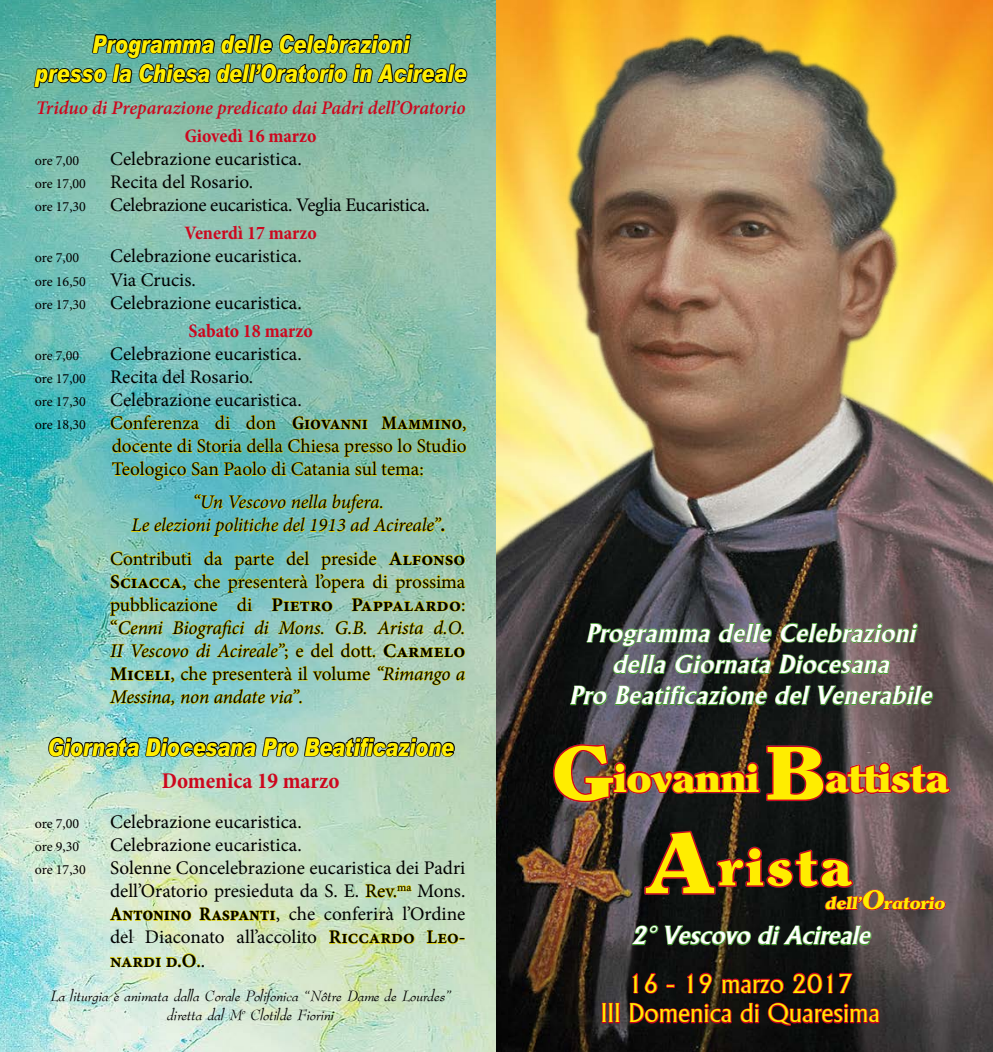
<style>
.page{position:relative;width:993px;height:1052px;background:#fff}
.page>*{position:absolute;margin:0;border:0;box-sizing:border-box;transform-origin:0 0}
.t1{font:800 51.98px "Clearly Roman";letter-spacing:.075em;color:#ffed00}
.t2{font:800 39.38px "Clearly Roman";color:#ffed00}
.t3{font:300 26.25px/29.8px "Alberta";color:#ffed00;text-align:center}
.t4{font:italic 700 25.2px/31.3px "Alberta";letter-spacing:.02em;color:#fff;text-align:center}
.t5{font:italic 700 25.2px "Alberta";color:#fff}
.t6{font:italic 900 24.5px/29.4px "Arial";letter-spacing:-.01em;color:#ffed00;text-align:center;scale:.8 1}
.t7{font:700 condensed 22.75px "Minion Pro";color:#cd071e}
.t8{font:19.25px/23.1px "Minion Pro";color:#000;text-align:justify}
.t9{font:italic 19.25px/23.1px "Minion Pro";letter-spacing:-.005em;color:#000;text-align:center}
.t10{font:italic 600 19.25px "Minion Pro";letter-spacing:-.005em;color:#cd071e}
.t11{font:19.25px "Minion Pro";letter-spacing:-.02em;color:#000}
.t12{font:700 condensed 19.25px "Minion Pro";color:#cd071e}
.t13{font:italic 17.5px/18.9px "Bernadette";color:#000;text-align:center}
.t14{font:italic 800 17.32px "Clearly Roman";color:#ffed00}
.t15{font:14px "Minion Pro";letter-spacing:-.01em;color:#000}
.s1{font-weight:700;font-stretch:condensed}
.s2{font-weight:700;font-style:normal;font-stretch:condensed}
.s3{font-weight:700}
.s4{font-style:italic}
.s5{font-weight:600}
.s6{font-size:75.6px}
.s7{font-size:85.05px}
.s8{font-size:26.43px}
</style>
<div class="page">
<img style="left:0;top:0;width:992px;height:1052px">
<img style="left:496px;top:22px;width:496px;height:1030px">
<div style="left:534px;top:607px;width:453px;height:354px;background:#fff;opacity:.75"></div>
<svg style="left:599px;top:969px;width:282px;height:76px;background:#391417"></svg>
<svg style="left:33px;top:16px;width:435px;height:83px;background:#589383"></svg>
<svg style="left:110px;top:414px;width:356px;height:67px;background:#86bf93"></svg>
<svg style="left:131px;top:494px;width:313px;height:43px;background:#88c19b"></svg>
<svg style="left:109px;top:550px;width:357px;height:156px;background:#9fca9f"></svg>
<img style="left:47px;top:734px;width:409px;height:38px">
<svg style="left:365px;top:883px;width:47px;height:15px"></svg>
<svg style="left:109px;top:906px;width:83px;height:15px"></svg>
<svg style="left:199px;top:907px;width:77px;height:14px"></svg>
<svg style="left:328px;top:930px;width:87px;height:14px"></svg>
<svg style="left:426px;top:930px;width:38px;height:14px"></svg>
<svg style="left:110px;top:953px;width:90px;height:14px"></svg>
<p class="t6" style="left:35px;top:29px;width:540px">Programma delle Celebrazioni<br>presso la Chiesa dell’Oratorio in Acireale</p>
<p class="t10" style="left:36px;top:94px;width:431px">Triduo di Preparazione predicato dai Padri dell’Oratorio</p>
<p class="t12" style="left:185px;top:122px;width:133px">Giovedì 16 marzo</p>
<p class="t15" style="left:35px;top:151px;width:46px">ore 7,00</p>
<p class="t8" style="left:110px;top:147px;width:193px">Celebrazione eucaristica.</p>
<p class="t15" style="left:35px;top:174px;width:53px">ore 17,00</p>
<p class="t8" style="left:110px;top:170px;width:145px">Recita del Rosario.</p>
<p class="t15" style="left:35px;top:197px;width:53px">ore 17,30</p>
<p class="t11" style="left:110px;top:192px;width:321px">Celebrazione eucaristica. Veglia Eucaristica.</p>
<p class="t12" style="left:184px;top:220px;width:134px">Venerdì 17 marzo</p>
<p class="t15" style="left:35px;top:248px;width:46px">ore 7,00</p>
<p class="t8" style="left:110px;top:245px;width:193px">Celebrazione eucaristica.</p>
<p class="t15" style="left:35px;top:272px;width:53px">ore 16,50</p>
<p class="t8" style="left:110px;top:268px;width:87px">Via Crucis.</p>
<p class="t15" style="left:35px;top:295px;width:53px">ore 17,30</p>
<p class="t8" style="left:110px;top:291px;width:193px">Celebrazione eucaristica.</p>
<p class="t12" style="left:188px;top:317px;width:126px">Sabato 18 marzo</p>
<p class="t15" style="left:35px;top:346px;width:46px">ore 7,00</p>
<p class="t8" style="left:110px;top:342px;width:193px">Celebrazione eucaristica.</p>
<p class="t15" style="left:35px;top:369px;width:53px">ore 17,00</p>
<p class="t8" style="left:110px;top:365px;width:145px">Recita del Rosario.</p>
<p class="t15" style="left:35px;top:392px;width:53px">ore 17,30</p>
<p class="t8" style="left:110px;top:388px;width:193px">Celebrazione eucaristica.</p>
<p class="t15" style="left:35px;top:415px;width:53px">ore 18,30</p>
<p class="t8" style="left:110px;top:411px;width:358px">Conferenza di don <span class="s1">Giovanni Mammino</span>, docente di Storia della Chiesa presso lo Studio Teologico San Paolo di Catania sul tema:</p>
<p class="t9" style="left:131px;top:490px;width:315px">“Un Vescovo nella bufera.<br>Le elezioni politiche del 1913 ad Acireale”<span class="s2">.</span></p>
<p class="t8" style="left:110px;top:547px;width:357px">Contributi da parte del preside <span class="s3">Alfonso Sciacca</span>, che presenterà l’opera di prossima pubblicazione di <span class="s3">Pietro Pappalardo</span>: “<span class="s4">Cenni Biografici di Mons. G.B. Arista d.O.<br>II Vescovo di Acireale”</span>; e del dott. <span class="s3">Carmelo Miceli</span>, che presenterà il volume <span class="s4">“Rimango a Messina, non andate via”.</span></p>
<p class="t6" style="left:47px;top:731px;width:509px">Giornata Diocesana Pro Beatificazione</p>
<p class="t7" style="left:162px;top:765px;width:179px">Domenica 19 marzo</p>
<p class="t15" style="left:35px;top:814px;width:46px">ore 7,00</p>
<p class="t8" style="left:110px;top:810px;width:193px">Celebrazione eucaristica.</p>
<p class="t15" style="left:35px;top:837px;width:46px">ore 9,30</p>
<p class="t8" style="left:110px;top:833px;width:193px">Celebrazione eucaristica.</p>
<p class="t15" style="left:35px;top:860px;width:53px">ore 17,30</p>
<p class="t8" style="left:110px;top:856px;width:357px">Solenne Concelebrazione eucaristica dei Padri dell’Oratorio presieduta da S. E. Rev.<sup>ma</sup> Mons.<br><span class="s1">Antonino Raspanti</span>, che conferirà l’Ordine del Diaconato all’accolito <span class="s5">Riccardo Leo&shy;nardi d.O</span>..</p>
<p class="t13" style="left:50px;top:985px;width:402px">La liturgia è animata dalla Corale Polifonica “Nôtre Dame de Lourdes” diretta dal M<sup>o</sup> Clotilde Fiorini</p>
<h3 class="t4" style="left:569px;top:617px;width:363px">Programma delle Celebrazioni della Giornata Diocesana<br>Pro Beatificazione del Venerabile</h3>
<h2 class="t2" style="left:552px;top:754px;width:397px"><span class="s6">G</span>iovanni <span class="s6">B</span>attista</h2>
<h1 class="t1" style="left:649px;top:836px;width:202px"><span class="s7">A</span>rista</h1>
<p class="t14" style="left:824px;top:893px;width:122px">dell’<span class="s8">O</span>ratorio</p>
<h3 class="t5" style="left:631px;top:921px;width:240px">2° Vescovo di Acireale</h3>
<h3 class="t3" style="left:600px;top:968px;width:281px">16 - 19 marzo 2017<br>III Domenica di Quaresima</h3>
</div>
